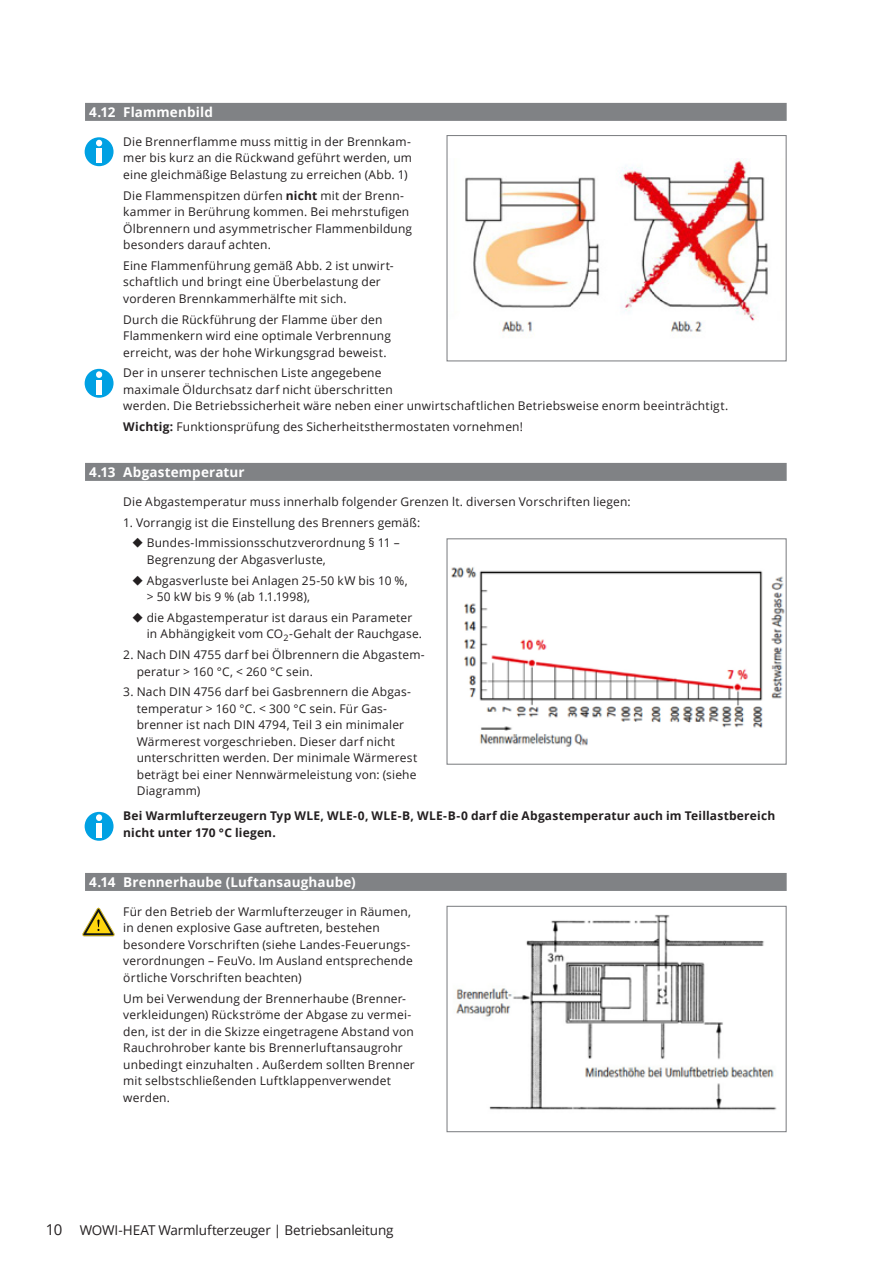
<style>
.page{position:relative;width:893px;height:1263px;background:#fff}
.page>*{position:absolute;margin:0;border:0;box-sizing:border-box;transform-origin:0 0}
.t1{font:700 13.5px "Open Sans";letter-spacing:.01em;color:#fff}
.t2{font:13.5px "Open Sans";letter-spacing:-.015em;color:#231f20}
.t3{font:12px/16.5px "Open Sans";letter-spacing:.015em;color:#231f20}
.t4{font:700 12px/16.5px "Open Sans";letter-spacing:.015em;color:#231f20}
.s1{font-weight:700}
.s2{font-size:15px}
</style>
<div class="page">
<div style="left:85px;top:103px;width:702px;height:18px;background:#808285"></div>
<div style="left:85px;top:463px;width:702px;height:18px;background:#808285"></div>
<div style="left:85px;top:873px;width:702px;height:18px;background:#808285"></div>
<img style="left:465px;top:159px;width:303px;height:173px">
<div style="left:446px;top:135px;width:341px;height:226px;border:1px solid #808285"></div>
<div style="left:85px;top:137px;width:29px;height:29px;background:#00a1e3;border-radius:50%"></div>
<svg style="left:96px;top:140px;width:6px;height:6px"></svg>
<div style="left:96px;top:148px;width:6px;height:15px;background:#fff"></div>
<div style="left:85px;top:369px;width:29px;height:29px;background:#00a1e3;border-radius:50%"></div>
<div style="left:96px;top:371px;width:6px;height:7px;background:#fff;border-radius:50%"></div>
<div style="left:96px;top:380px;width:6px;height:15px;background:#fff"></div>
<img style="left:451px;top:567px;width:334px;height:180px">
<div style="left:446px;top:538px;width:341px;height:227px;border:1px solid #808285"></div>
<div style="left:85px;top:812px;width:29px;height:29px;background:#00a1e3;border-radius:50%"></div>
<div style="left:96px;top:814px;width:6px;height:7px;background:#fff;border-radius:50%"></div>
<div style="left:96px;top:823px;width:6px;height:15px;background:#fff"></div>
<img style="left:456px;top:914px;width:321px;height:196px">
<div style="left:446px;top:906px;width:341px;height:226px;border:1px solid #808285"></div>
<svg style="left:82px;top:908px;width:33px;height:28px"></svg>
<p class="t1" style="left:89px;top:102px;width:125px">4.12 Flammenbild</p>
<p class="t3" style="left:123px;top:133px;width:290px;text-align:justify">Die Brennerflamme muss mittig in der Brennkam&shy;mer bis kurz an die Rückwand geführt werden, um eine gleichmäßige Belastung zu erreichen (Abb. 1)</p>
<p class="t3" style="left:123px;top:187px;width:290px">Die Flammenspitzen dürfen <span class="s1">nicht</span> mit der Brenn&shy;kammer in Berührung kommen. Bei mehrstufigen Ölbrennern und asymmetrischer Flammenbildung besonders darauf achten.</p>
<p class="t3" style="left:123px;top:257px;width:272px">Eine Flammenführung gemäß Abb. 2 ist unwirt&shy;schaftlich und bringt eine Überbelastung der vorderen Brennkammerhälfte mit sich.</p>
<p class="t3" style="left:123px;top:311px;width:269px">Durch die Rückführung der Flamme über den<br>Flammenkern wird eine optimale Verbrennung erreicht, was der hohe Wirkungsgrad beweist.</p>
<p class="t3" style="left:123px;top:364px;width:606px">Der in unserer technischen Liste angegebene<br>maximale Öldurchsatz darf nicht überschritten<br>werden. Die Betriebssicherheit wäre neben einer unwirtschaftlichen Betriebsweise enorm beeinträchtigt.</p>
<p class="t3" style="left:123px;top:418px;width:401px"><span class="s1">Wichtig:</span> Funktionsprüfung des Sicherheitsthermostaten vornehmen!</p>
<p class="t1" style="left:89px;top:462px;width:157px">4.13 Abgastemperatur</p>
<p class="t3" style="left:123px;top:493px;width:509px">Die Abgastemperatur muss innerhalb folgender Grenzen lt. diversen Vorschriften liegen:</p>
<p class="t3" style="left:123px;top:512px;width:298px;line-height:20.7px;text-align:center">1. Vorrangig ist die Einstellung des Brenners gemäß:<br>Bundes-Immissionsschutzverordnung § 11 –</p>
<p class="t3" style="left:147px;top:549px;width:263px;line-height:20.7px">Begrenzung der Abgasverluste,<br>Abgasverluste bei Anlagen 25-50 kW bis 10 %,</p>
<p class="t3" style="left:147px;top:586px;width:267px;line-height:20.7px">&gt; 50 kW bis 9 % (ab 1.1.1998),<br>die Abgastemperatur ist daraus ein Parameter</p>
<p class="t3" style="left:147px;top:625px;width:277px">in Abhängigkeit vom CO<sub>2</sub>-Gehalt der Rauchgase.</p>
<p class="t3" style="left:137px;top:646px;width:290px;text-indent:-13px">2. Nach DIN 4755 darf bei Ölbrennern die Abgastem&shy;peratur &gt; 160 °C, &lt; 260 °C sein.</p>
<p class="t3" style="left:137px;top:683px;width:282px;text-indent:-13px">3. Nach DIN 4756 darf bei Gasbrennern die Abgas&shy;temperatur &gt; 160 °C. &lt; 300 °C sein. Für Gas&shy;brenner ist nach DIN 4794, Teil 3 ein minimaler Wärmerest vorgeschrieben. Dieser darf nicht unterschritten werden. Der minimale Wärmerest beträgt bei einer Nennwärmeleistung von: (siehe Diagramm)</p>
<p class="t4" style="left:123px;top:807px;width:653px">Bei Warmlufterzeugern Typ WLE, WLE-0, WLE-B, WLE-B-0 darf die Abgastemperatur auch im Teillastbereich nicht unter 170 °C liegen.</p>
<p class="t1" style="left:89px;top:872px;width:268px">4.14 Brennerhaube (Luftansaughaube)</p>
<p class="t3" style="left:123px;top:903px;width:291px">Für den Betrieb der Warmlufterzeuger in Räumen, in denen explosive Gase auftreten, bestehen besondere Vorschriften (siehe Landes-Feuerungs&shy;verordnungen – FeuVo. Im Ausland entsprechende örtliche Vorschriften beachten)</p>
<p class="t3" style="left:123px;top:990px;width:293px">Um bei Verwendung der Brennerhaube (Brenner&shy;verkleidungen) Rückströme der Abgase zu vermei&shy;den, ist der in die Skizze eingetragene Abstand von Rauchrohrober kante bis Brennerluftansaugrohr unbedingt einzuhalten . Außerdem sollten Brenner mit selbstschließenden Luftklappenverwendet werden.</p>
<p class="t2" style="left:46px;top:1221px;width:349px"><span class="s2">10</span> WOWI-HEAT Warmlufterzeuger | Betriebsanleitung</p>
</div>
